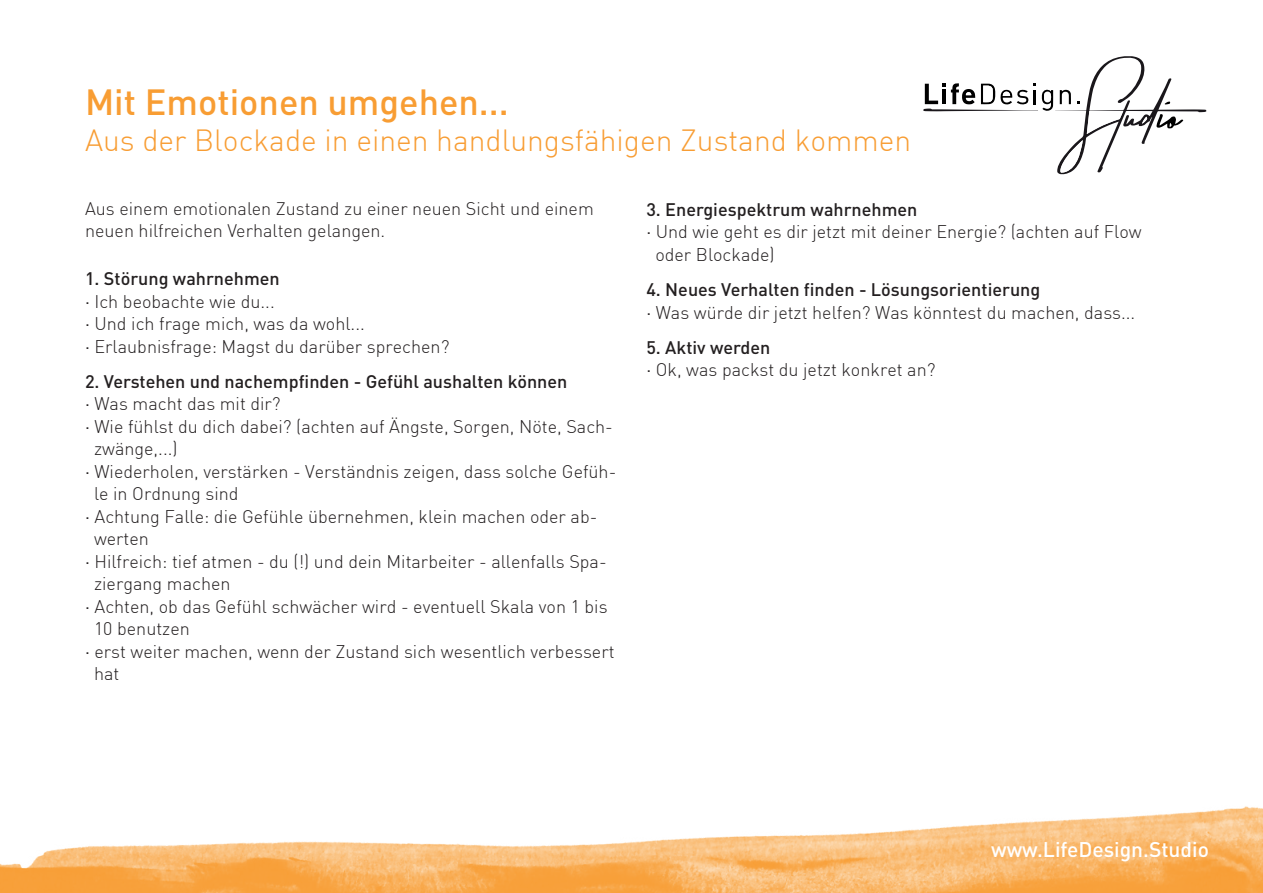
<style>
.page{position:relative;width:1263px;height:893px;background:#fff}
.page>*{position:absolute;margin:0;border:0;box-sizing:border-box;transform-origin:0 0}
.t1{font:500 36px "DIN";color:#f89d33}
.t2{font:300 30px "DIN";color:#f89d33}
.t3{font:500 21px "DIN Pro";color:#fff}
.t4{font:300 18px/22.5px "DIN";color:#231f20}
.Text_Headline{font:500 18px "DIN";color:#231f20}
.Fließtext{font:300 18px/22.5px "DIN Pro";color:#231f20}
.s1{font-family:"DIN Pro";font-weight:400}
</style>
<div class="page">
<svg style="left:923px;top:56px;width:283px;height:118px"></svg>
<img style="left:0;top:806px;width:1263px;height:87px">
<h1 class="t1" style="left:85px;top:79px;width:425px">Mit Emotionen umgehen...</h1>
<h2 class="t2" style="left:85px;top:122px;width:828px">Aus der Blockade in einen handlungsfähigen Zustand kommen</h2>
<p class="Fließtext" style="left:85px;top:196px;width:510px">Aus einem emotionalen Zustand zu einer neuen Sicht und einem neuen hilfreichen Verhalten gelangen.</p>
<p class="Text_Headline" style="left:85px;top:267px;width:196px">1. Störung wahrnehmen</p>
<p class="t4" style="left:85px;top:290px;width:191px"><span class="s1">·</span> Ich beobachte wie du...</p>
<p class="t4" style="left:85px;top:312px;width:281px"><span class="s1">·</span> Und ich frage mich, was da wohl...</p>
<p class="t4" style="left:85px;top:335px;width:366px"><span class="s1">·</span> Erlaubnisfrage: Magst du darüber sprechen?</p>
<p class="Text_Headline" style="left:85px;top:370px;width:484px">2. Verstehen und nachempfinden - Gefühl aushalten können</p>
<p class="t4" style="left:85px;top:393px;width:197px"><span class="s1">·</span> Was macht das mit dir?</p>
<p class="t4" style="left:94px;top:415px;width:520px;text-indent:-9px"><span class="s1">·</span> Wie fühlst du dich dabei? (achten auf Ängste, Sorgen, Nöte, Sach&shy;zwänge,...)</p>
<p class="t4" style="left:94px;top:460px;width:524px;text-indent:-9px"><span class="s1">·</span> Wiederholen, verstärken - Verständnis zeigen, dass solche Gefüh&shy;le in Ordnung sind</p>
<p class="t4" style="left:94px;top:505px;width:505px;text-indent:-9px"><span class="s1">·</span> Achtung Falle: die Gefühle übernehmen, klein machen oder ab&shy;werten</p>
<p class="t4" style="left:94px;top:550px;width:514px;text-indent:-9px"><span class="s1">·</span> Hilfreich: tief atmen - du (!) und dein Mitarbeiter - allenfalls Spa&shy;ziergang machen</p>
<p class="t4" style="left:94px;top:595px;width:515px;text-indent:-9px"><span class="s1">·</span> Achten, ob das Gefühl schwächer wird - eventuell Skala von 1 bis<br>10 benutzen</p>
<p class="t4" style="left:94px;top:640px;width:522px;text-indent:-9px"><span class="s1">·</span> erst weiter machen, wenn der Zustand sich wesentlich verbessert hat</p>
<p class="Text_Headline" style="left:646px;top:198px;width:273px">3. Energiespektrum wahrnehmen</p>
<p class="t4" style="left:655px;top:220px;width:488px;text-indent:-9px"><span class="s1">·</span> Und wie geht es dir jetzt mit deiner Energie? (achten auf Flow oder Blockade)</p>
<p class="Text_Headline" style="left:646px;top:278px;width:395px">4. Neues Verhalten finden - Lösungsorientierung</p>
<p class="t4" style="left:646px;top:301px;width:490px"><span class="s1">·</span> Was würde dir jetzt helfen? Was könntest du machen, dass...</p>
<p class="Text_Headline" style="left:646px;top:336px;width:125px">5. Aktiv werden</p>
<p class="t4" style="left:646px;top:358px;width:291px"><span class="s1">·</span> Ok, was packst du jetzt konkret an?</p>
<p class="t3" style="left:991px;top:835px;width:219px">www.LifeDesign.Studio</p>
</div>
